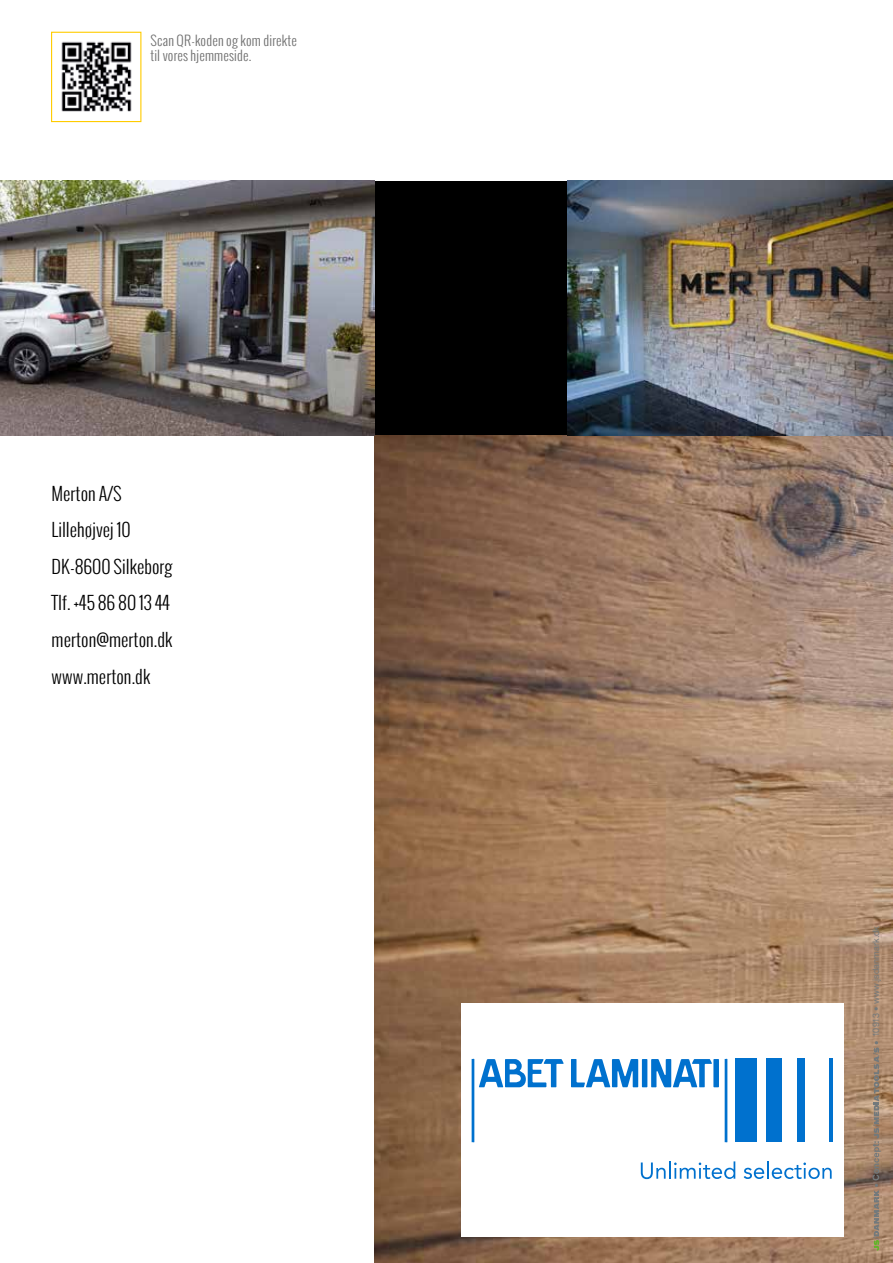
<style>
.page{position:relative;width:893px;height:1263px;background:#fff}
.page>*{position:absolute;margin:0;border:0;box-sizing:border-box;transform-origin:0 0}
.t1{font:300 18px/36.6px "Oswald";color:#000}
.t2{font:300 13.5px/15px "Oswald";letter-spacing:.01em;color:#6e6e6e}
.t3{font:9px "Helvetica Neue LT Std";letter-spacing:.01em;color:#72797c}
</style>
<div class="page">
<div style="left:374px;top:181px;width:194px;height:312px;background:#000"></div>
<img style="left:374px;top:435px;width:519px;height:828px">
<svg style="left:872px;top:1041px;width:9px;height:209px;background:#96836f"></svg>
<img style="left:61px;top:41px;width:71px;height:71px">
<div style="left:51px;top:32px;width:90px;height:90px;border:1px solid #fc0"></div>
<img style="left:0;top:181px;width:374px;height:254px">
<img style="left:568px;top:181px;width:325px;height:255px">
<div style="left:461px;top:1002px;width:382px;height:234px;background:#fff"></div>
<hr style="left:472px;top:1059px;width:2px;height:83px;background:#0071ce">
<hr style="left:725px;top:1059px;width:2px;height:83px;background:#0071ce">
<svg style="left:479px;top:1059px;width:85px;height:28px"></svg>
<svg style="left:571px;top:1059px;width:148px;height:28px"></svg>
<div style="left:736px;top:1059px;width:21px;height:83px;background:#0071ce"></div>
<div style="left:766px;top:1059px;width:16px;height:83px;background:#0071ce"></div>
<div style="left:797px;top:1059px;width:8px;height:83px;background:#0071ce"></div>
<hr style="left:829px;top:1059px;width:3px;height:83px;background:#0071ce">
<svg style="left:641px;top:1161px;width:94px;height:18px"></svg>
<svg style="left:744px;top:1161px;width:88px;height:18px"></svg>
<p class="t2" style="left:150px;top:33px;width:148px">Scan QR-koden og kom direkte til vores hjemmeside.</p>
<p class="t1" style="left:52px;top:475px;width:123px">Merton A/S<br>Lillehøjvej 10<br>DK-8600 Silkeborg<br>Tlf. +45 86 80 13 44 merton@merton.dk www.merton.dk</p>
<p class="t3" style="left:870px;top:1037px;width:113px;rotate:-90deg">10913 • www.jsdanmark.dk</p>
</div>
